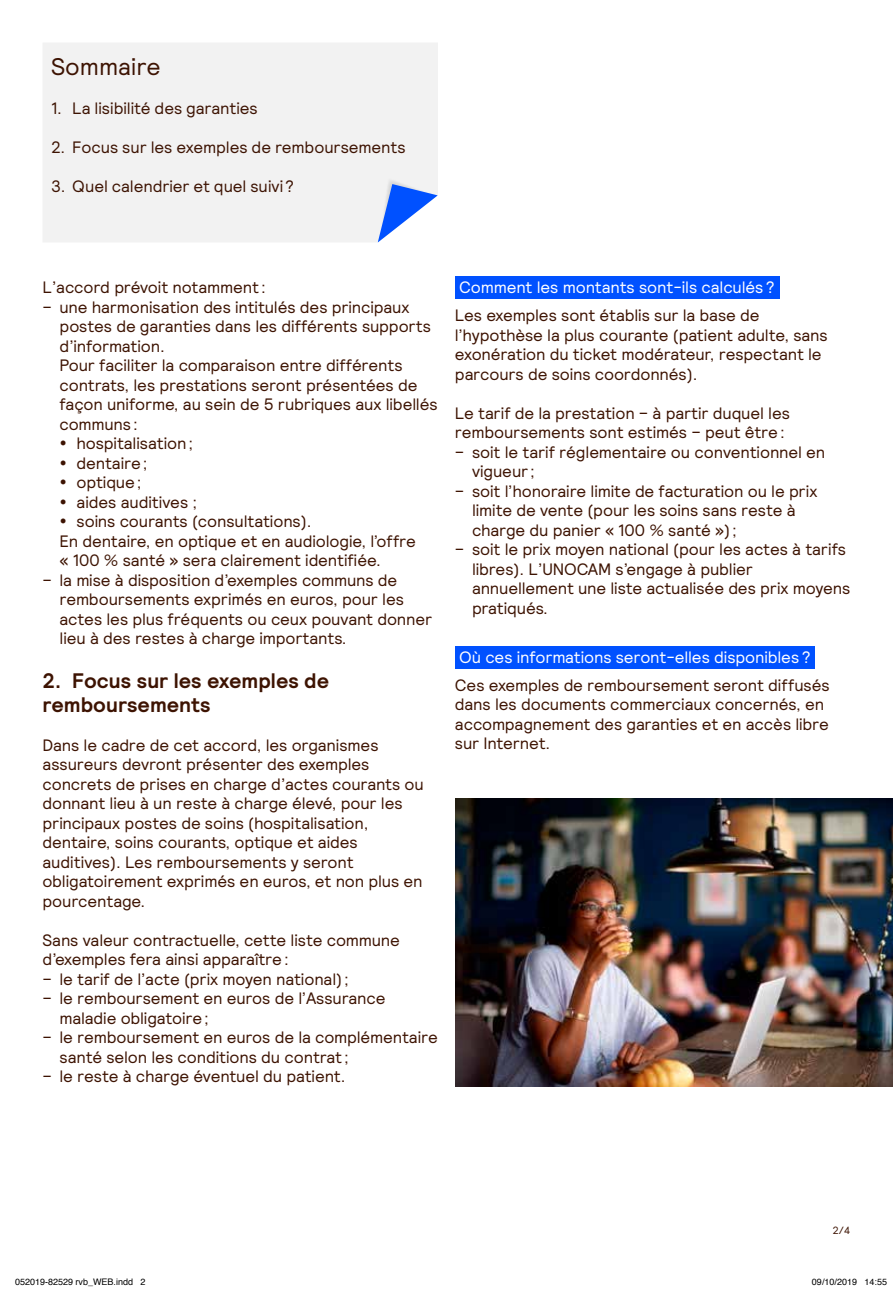
<style>
.page{position:relative;width:893px;height:1290px;background:#fff}
.page>*{position:absolute;margin:0;border:0;box-sizing:border-box;transform-origin:0 0}
.t1{font:24px "Relative";color:#3d1302}
.t2{font:700 21px/24px "Relative";color:#3d1302}
.t3{font:16.5px/19.5px "Relative";letter-spacing:-.01em;color:#3d1302}
.t4{font:16.5px "Relative";letter-spacing:-.01em;color:#fff}
.t5{font:10.5px "Relative";color:#3d1302}
.t6{font:9px "Helvetica";color:#000}
</style>
<div class="page">
<div style="left:455px;top:277px;width:324px;height:22px;background:#0051ff"></div>
<div style="left:455px;top:646px;width:360px;height:23px;background:#0051ff"></div>
<img style="left:455px;top:799px;width:438px;height:287px">
<div style="left:43px;top:43px;width:395px;height:200px;background:#f2f2f2"></div>
<svg style="left:378px;top:177px;width:60px;height:66px"></svg>
<h1 class="t1" style="left:51px;top:51px;width:111px">Sommaire</h1>
<p class="t3" style="left:51px;top:98px;width:208px">1. La lisibilité des garanties</p>
<p class="t3" style="left:51px;top:137px;width:356px">2. Focus sur les exemples de remboursements</p>
<p class="t3" style="left:51px;top:176px;width:245px">3. Quel calendrier et quel suivi?</p>
<p class="t3" style="left:43px;top:277px;width:225px">L’accord prévoit notamment :</p>
<p class="t3" style="left:60px;top:297px;width:380px;text-indent:-17px">– une harmonisation des intitulés des principaux postes de garanties dans les différents supports d’information.<br>Pour faciliter la comparaison entre différents contrats, les prestations seront présentées de façon uniforme, au sein de 5 rubriques aux libellés communs:</p>
<p class="t3" style="left:60px;top:433px;width:135px">• hospitalisation;</p>
<p class="t3" style="left:60px;top:453px;width:90px">• dentaire;</p>
<p class="t3" style="left:60px;top:472px;width:84px">• optique;</p>
<p class="t3" style="left:60px;top:492px;width:139px">• aides auditives ;</p>
<p class="t3" style="left:60px;top:511px;width:358px">• soins courants (consultations).<br>En dentaire, en optique et en audiologie, l’offre « 100 % santé » sera clairement identifiée.</p>
<p class="t3" style="left:60px;top:570px;width:374px;text-indent:-17px">– la mise à disposition d’exemples communs de remboursements exprimés en euros, pour les actes les plus fréquents ou ceux pouvant donner lieu à des restes à charge importants.</p>
<p class="t2" style="left:43px;top:668px;width:288px">2. Focus sur les exemples de remboursements</p>
<p class="t3" style="left:43px;top:735px;width:383px">Dans le cadre de cet accord, les organismes assureurs devront présenter des exemples concrets de prises en charge d’actes courants ou donnant lieu à un reste à charge élevé, pour les principaux postes de soins (hospitalisation, dentaire, soins courants, optique et aides auditives). Les remboursements y seront obligatoirement exprimés en euros, et non plus en pourcentage.</p>
<p class="t3" style="left:43px;top:930px;width:359px">Sans valeur contractuelle, cette liste commune d’exemples fera ainsi apparaître:</p>
<p class="t3" style="left:43px;top:969px;width:308px">– le tarif de l’acte (prix moyen national);</p>
<p class="t3" style="left:60px;top:988px;width:327px;text-indent:-17px">– le remboursement en euros de l’Assurance maladie obligatoire;</p>
<p class="t3" style="left:60px;top:1027px;width:380px;text-indent:-17px">– le remboursement en euros de la complémentaire santé selon les conditions du contrat ;</p>
<p class="t3" style="left:43px;top:1066px;width:304px">– le reste à charge éventuel du patient.</p>
<p class="t4" style="left:459px;top:277px;width:317px">Comment les montants sont-ils calculés?</p>
<p class="t3" style="left:455px;top:305px;width:374px">Les exemples sont établis sur la base de l’hypothèse la plus courante (patient adulte, sans exonération du ticket modérateur, respectant le parcours de soins coordonnés).</p>
<p class="t3" style="left:455px;top:403px;width:337px">Le tarif de la prestation – à partir duquel les remboursements sont estimés – peut être:</p>
<p class="t3" style="left:472px;top:442px;width:355px;text-indent:-17px">– soit le tarif réglementaire ou conventionnel en vigueur ;</p>
<p class="t3" style="left:472px;top:481px;width:347px;text-indent:-17px">– soit l’honoraire limite de facturation ou le prix limite de vente (pour les soins sans reste à charge du panier « 100 % santé »);</p>
<p class="t3" style="left:472px;top:539px;width:380px;text-indent:-17px">– soit le prix moyen national (pour les actes à tarifs libres). L’UNOCAM s’engage à publier annuellement une liste actualisée des prix moyens pratiqués.</p>
<p class="t4" style="left:459px;top:646px;width:353px">Où ces informations seront-elles disponibles?</p>
<p class="t3" style="left:455px;top:675px;width:376px">Ces exemples de remboursement seront diffusés dans les documents commerciaux concernés, en accompagnement des garanties et en accès libre sur Internet.</p>
<p class="t5" style="left:832px;top:1224px;width:20px">2/4</p>
<p class="t6" style="left:15px;top:1275px;width:132px">052019-82529 rvb_WEB.indd 2</p>
<p class="t6" style="left:812px;top:1275px;width:77px">09/10/2019 14:55</p>
</div>
